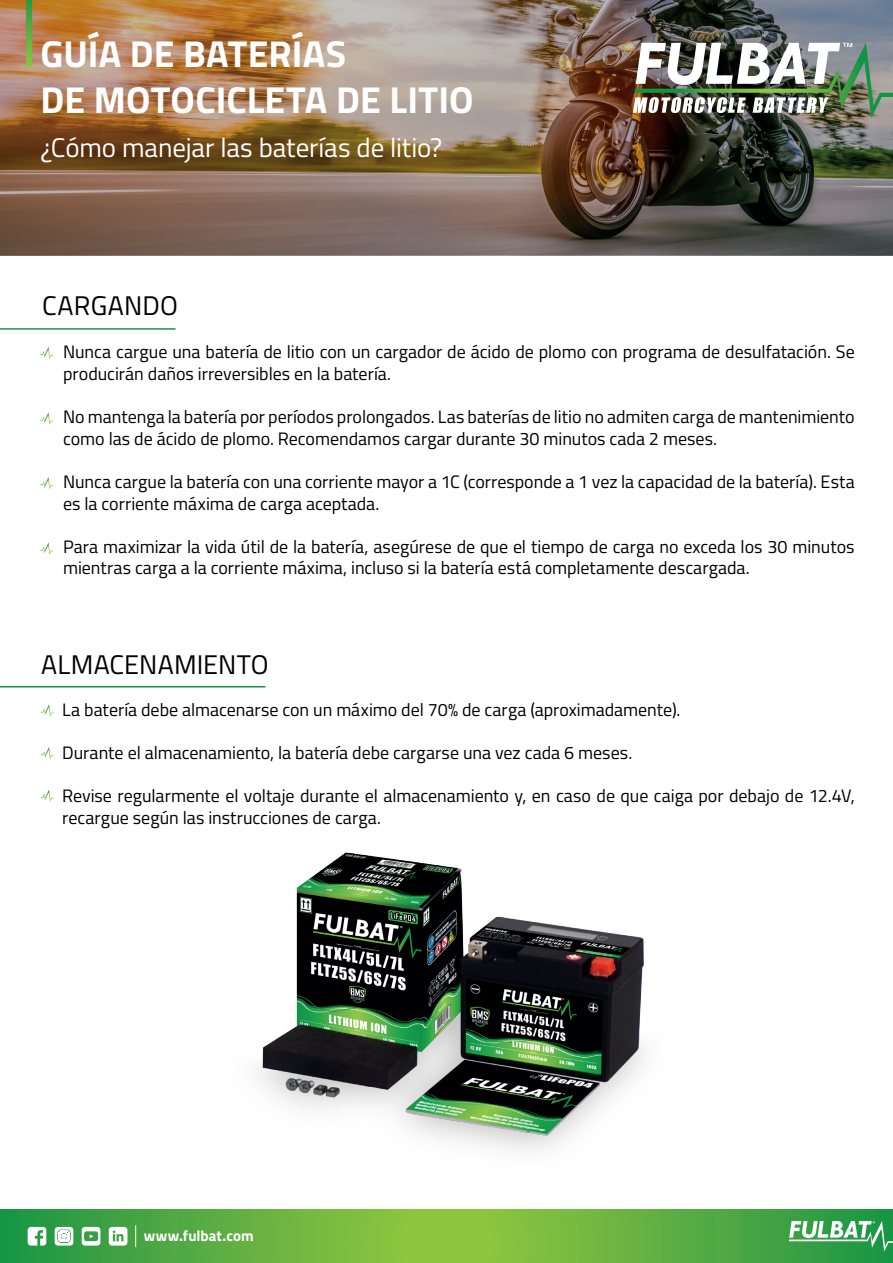
<style>
.page{position:relative;width:893px;height:1263px;background:#fff}
.page>*{position:absolute;margin:0;border:0;box-sizing:border-box;transform-origin:0 0}
.t1{font:700 37.5px/45.8px "Titillium";letter-spacing:.005em;color:#fff}
.t2{font:27px "Titillium";letter-spacing:-.005em;color:#fff}
.t3{font:27px "Titillium";letter-spacing:.01em;color:#000001}
.t4{font:18px/21.6px "Titillium Web";letter-spacing:-.005em;color:#000001}
.t5{font:700 15px "Titillium Web";letter-spacing:.005em;color:#fff}
</style>
<div class="page">
<svg style="left:0;top:1209px;width:893px;height:54px;background:#5fb041"></svg>
<svg style="left:28px;top:1227px;width:18px;height:18px"></svg>
<svg style="left:55px;top:1227px;width:18px;height:18px"></svg>
<svg style="left:82px;top:1227px;width:18px;height:18px"></svg>
<svg style="left:109px;top:1227px;width:18px;height:18px"></svg>
<svg style="left:135px;top:1225px;width:1px;height:22px"></svg>
<svg style="left:789px;top:1221px;width:104px;height:30px"></svg>
<img style="left:0;top:0;width:893px;height:255px">
<svg style="left:26px;top:0;width:6px;height:67px"></svg>
<hr style="left:0;top:328px;width:176px;height:2px;background:#139547">
<img style="left:633px;top:43px;width:260px;height:75px">
<hr style="left:0;top:686px;width:266px;height:1px;background:#139547">
<svg style="left:41px;top:789px;width:13px;height:13px"></svg>
<svg style="left:41px;top:747px;width:13px;height:12px"></svg>
<svg style="left:41px;top:704px;width:13px;height:13px"></svg>
<svg style="left:40px;top:347px;width:13px;height:12px"></svg>
<svg style="left:40px;top:412px;width:13px;height:13px"></svg>
<svg style="left:40px;top:477px;width:13px;height:12px"></svg>
<svg style="left:40px;top:542px;width:13px;height:13px"></svg>
<img style="left:257px;top:852px;width:388px;height:299px">
<h1 class="t1" style="left:40px;top:29px;width:435px">GUÍA DE BATERÍAS<br>DE MOTOCICLETA DE LITIO</h1>
<h2 class="t2" style="left:40px;top:128px;width:403px">¿Cómo manejar las baterías de litio?</h2>
<h1 class="t1" style="left:41px;top:29px;width:257px">INTRODUCTION</h1>
<h2 class="t3" style="left:42px;top:286px;width:137px">CARGANDO</h2>
<p class="t4" style="left:63px;top:340px;width:793px">Nunca cargue una batería de litio con un cargador de ácido de plomo con programa de desulfatación. Se producirán daños irreversibles en la batería.</p>
<p class="t4" style="left:63px;top:405px;width:793px">No mantenga la batería por períodos prolongados. Las baterías de litio no admiten carga de mantenimiento como las de ácido de plomo. Recomendamos cargar durante 30 minutos cada 2 meses.</p>
<p class="t4" style="left:63px;top:470px;width:793px">Nunca cargue la batería con una corriente mayor a 1C (corresponde a 1 vez la capacidad de la batería). Esta es la corriente máxima de carga aceptada.</p>
<p class="t4" style="left:63px;top:535px;width:793px">Para maximizar la vida útil de la batería, asegúrese de que el tiempo de carga no exceda los 30 minutos mientras carga a la corriente máxima, incluso si la batería está completamente descargada.</p>
<h2 class="t3" style="left:41px;top:644px;width:229px">ALMACENAMIENTO</h2>
<p class="t4" style="left:62px;top:697px;width:620px">La batería debe almacenarse con un máximo del 70% de carga (aproximadamente).</p>
<p class="t4" style="left:62px;top:741px;width:571px">Durante el almacenamiento, la batería debe cargarse una vez cada 6 meses.</p>
<p class="t4" style="left:62px;top:784px;width:794px">Revise regularmente el voltaje durante el almacenamiento y, en caso de que caiga por debajo de 12.4V, recargue según las instrucciones de carga.</p>
<p class="t5" style="left:144px;top:1224px;width:111px">www.fulbat.com</p>
</div>
